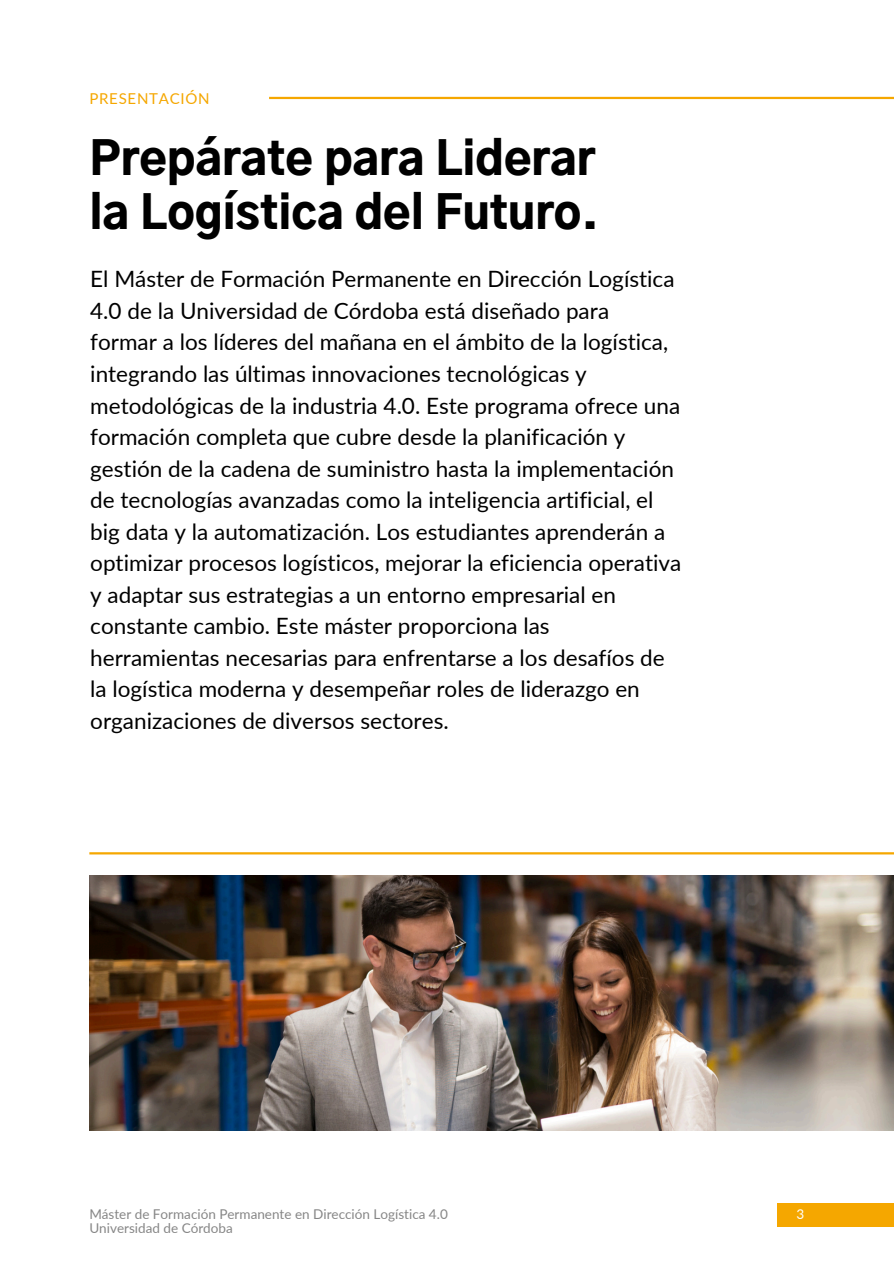
<style>
.page{position:relative;width:894px;height:1264px;background:#fff}
.page>*{position:absolute;margin:0;border:0;box-sizing:border-box;transform-origin:0 0}
.t1{font:900 45px/54px "Gothic A1";color:#000}
.t2{font:22.5px/31.5px "Lato";color:#000}
.t3{font:15px "Lato";letter-spacing:.05em;color:#f5a700}
.t4{font:13.5px "Lato";color:#868686}
.t5{font:13.5px "Lato";color:#fff}
</style>
<div class="page">
<hr style="left:269px;top:97px;width:624px;height:2px;background:#f5a700">
<div style="left:776px;top:1202px;width:117px;height:24px;background:#f5a700"></div>
<hr style="left:89px;top:852px;width:804px;height:2px;background:#f5a700">
<img style="left:89px;top:875px;width:804px;height:255px">
<p class="t3" style="left:89px;top:89px;width:122px">PRESENTACIÓN</p>
<h1 class="t1" style="left:89px;top:135px;width:511px">Prepárate para Liderar la Logística del Futuro.</h1>
<h2 class="t2" style="left:90px;top:263px;width:592px">El Máster de Formación Permanente en Dirección Logística 4.0 de la Universidad de Córdoba está diseñado para formar a los líderes del mañana en el ámbito de la logística, integrando las últimas innovaciones tecnológicas y metodológicas de la industria 4.0. Este programa ofrece una formación completa que cubre desde la planificación y gestión de la cadena de suministro hasta la implementación de tecnologías avanzadas como la inteligencia artificial, el big data y la automatización. Los estudiantes aprenderán a optimizar procesos logísticos, mejorar la eficiencia operativa y adaptar sus estrategias a un entorno empresarial en constante cambio. Este máster proporciona las herramientas necesarias para enfrentarse a los desafíos de la logística moderna y desempeñar roles de liderazgo en organizaciones de diversos sectores.</h2>
<p class="t4" style="left:89px;top:1205px;width:360px">Máster de Formación Permanente en Dirección Logística 4.0</p>
<p class="t4" style="left:89px;top:1219px;width:145px">Universidad de Córdoba</p>
<h3 class="t5" style="left:796px;top:1205px;width:9px">3</h3>
</div>
